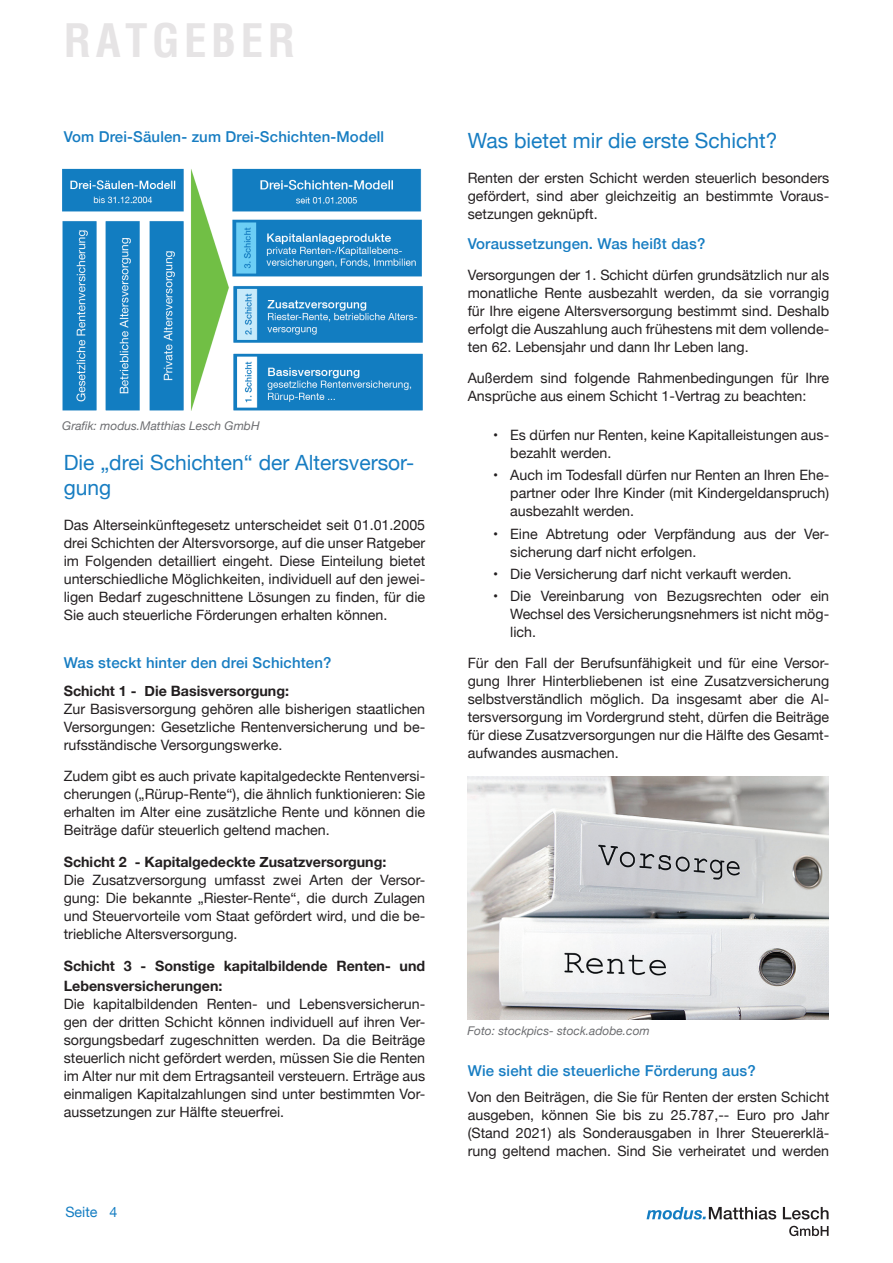
<style>
.page{position:relative;width:893px;height:1263px;background:#fff}
.page>*{position:absolute;margin:0;border:0;box-sizing:border-box;transform-origin:0 0}
.t1{font:700 condensed 45px "Helvetica";letter-spacing:.1em;color:#e6e4e5}
.t2{font:21px/25.2px "Helvetica Neue";color:#177dc2}
.t3{font:500 15px "Helvetica Neue";letter-spacing:.01em;color:#177dc2}
.t4{font:14.25px/18px "Helvetica Neue";color:#231f20;text-align:justify}
.t5{font:700 14.25px/19.5px "Helvetica Neue";color:#231f20}
.t6{font:14.25px "Helvetica Neue";color:#147dc2}
.t7{font:italic 12px "Helvetica Neue";color:#6c6d70}
</style>
<div class="page">
<svg style="left:789px;top:1226px;width:40px;height:10px"></svg>
<svg style="left:646px;top:1207px;width:182px;height:12px"></svg>
<img style="left:62px;top:168px;width:360px;height:242px">
<img style="left:467px;top:777px;width:362px;height:242px">
<h1 class="t1" style="left:64px;top:11px;width:233px">RATGEBER</h1>
<p class="t3" style="left:64px;top:125px;width:322px">Vom Drei-Säulen- zum Drei-Schichten-Modell</p>
<p class="t7" style="left:62px;top:417px;width:199px">Grafik: modus.Matthias Lesch GmbH</p>
<h2 class="t2" style="left:64px;top:451px;width:352px">Die „drei Schichten“ der Altersversor&shy;gung</h2>
<p class="t4" style="left:64px;top:517px;width:363px">Das Alterseinkünftegesetz unterscheidet seit 01.01.2005 drei Schichten der Altersvorsorge, auf die unser Ratgeber im Folgenden detailliert eingeht. Diese Einteilung bietet unterschiedliche Möglichkeiten, individuell auf den jewei&shy;ligen Bedarf zugeschnittene Lösungen zu finden, für die Sie auch steuerliche Förderungen erhalten können.</p>
<p class="t3" style="left:64px;top:651px;width:269px">Was steckt hinter den drei Schichten?</p>
<p class="t5" style="left:64px;top:682px;width:227px">Schicht 1 - Die Basisversorgung:</p>
<p class="t4" style="left:64px;top:701px;width:363px">Zur Basisversorgung gehören alle bisherigen staatlichen Versorgungen: Gesetzliche Rentenversicherung und be&shy;rufsständische Versorgungswerke.</p>
<p class="t4" style="left:64px;top:768px;width:363px">Zudem gibt es auch private kapitalgedeckte Rentenversi&shy;cherungen („Rürup-Rente“), die ähnlich funktionieren: Sie erhalten im Alter eine zusätzliche Rente und können die Beiträge dafür steuerlich geltend machen.</p>
<p class="t5" style="left:64px;top:853px;width:324px">Schicht 2 - Kapitalgedeckte Zusatzversorgung:</p>
<p class="t4" style="left:64px;top:872px;width:363px">Die Zusatzversorgung umfasst zwei Arten der Versor&shy;gung: Die bekannte „Riester-Rente“, die durch Zulagen und Steuervorteile vom Staat gefördert wird, und die be&shy;triebliche Altersversorgung.</p>
<p class="t5" style="left:64px;top:957px;width:363px">Schicht 3 - Sonstige kapitalbildende Renten- und<br>Lebensversicherungen:</p>
<p class="t4" style="left:64px;top:996px;width:363px">Die kapitalbildenden Renten- und Lebensversicherun&shy;gen der dritten Schicht können individuell auf ihren Ver&shy;sorgungsbedarf zugeschnitten werden. Da die Beiträge steuerlich nicht gefördert werden, müssen Sie die Renten im Alter nur mit dem Ertragsanteil versteuern. Erträge aus einmaligen Kapitalzahlungen sind unter bestimmten Vor&shy;aussetzungen zur Hälfte steuerfrei.</p>
<p class="t6" style="left:65px;top:1202px;width:54px">Seite 4</p>
<h2 class="t2" style="left:468px;top:129px;width:311px">Was bietet mir die erste Schicht?</h2>
<p class="t4" style="left:468px;top:169px;width:363px">Renten der ersten Schicht werden steuerlich besonders gefördert, sind aber gleichzeitig an bestimmte Voraus&shy;setzungen geknüpft.</p>
<p class="t3" style="left:468px;top:232px;width:239px">Voraussetzungen. Was heißt das?</p>
<p class="t4" style="left:468px;top:267px;width:363px">Versorgungen der 1. Schicht dürfen grundsätzlich nur als monatliche Rente ausbezahlt werden, da sie vorrangig für Ihre eigene Altersversorgung bestimmt sind. Deshalb erfolgt die Auszahlung auch frühestens mit dem vollende&shy;ten 62. Lebensjahr und dann Ihr Leben lang.</p>
<p class="t4" style="left:468px;top:370px;width:363px">Außerdem sind folgende Rahmenbedingungen für Ihre<br>Ansprüche aus einem Schicht 1-Vertrag zu beachten:</p>
<p class="t4" style="left:510px;top:427px;width:320px;text-indent:-17px">• Es dürfen nur Renten, keine Kapitalleistungen aus&shy;bezahlt werden.</p>
<p class="t4" style="left:510px;top:467px;width:320px;text-indent:-17px">• Auch im Todesfall dürfen nur Renten an Ihren Ehe&shy;partner oder Ihre Kinder (mit Kindergeldanspruch) ausbezahlt werden.</p>
<p class="t4" style="left:510px;top:525px;width:320px;text-indent:-17px">• Eine Abtretung oder Verpfändung aus der Ver&shy;sicherung darf nicht erfolgen.</p>
<p class="t4" style="left:493px;top:566px;width:300px">• Die Versicherung darf nicht verkauft werden.</p>
<p class="t4" style="left:510px;top:588px;width:320px;text-indent:-17px">• Die Vereinbarung von Bezugsrechten oder ein Wechsel des Versicherungsnehmers ist nicht mög&shy;lich.</p>
<p class="t4" style="left:468px;top:655px;width:363px">Für den Fall der Berufsunfähigkeit und für eine Versor&shy;gung Ihrer Hinterbliebenen ist eine Zusatzversicherung selbstverständlich möglich. Da insgesamt aber die Al&shy;tersversorgung im Vordergrund steht, dürfen die Beiträge für diese Zusatzversorgungen nur die Hälfte des Gesamt&shy;aufwandes ausmachen.</p>
<p class="t7" style="left:467px;top:1022px;width:184px">Foto: stockpics- stock.adobe.com</p>
<p class="t3" style="left:468px;top:1058px;width:289px">Wie sieht die steuerliche Förderung aus?</p>
<p class="t4" style="left:468px;top:1089px;width:363px">Von den Beiträgen, die Sie für Renten der ersten Schicht ausgeben, können Sie bis zu 25.787,-- Euro pro Jahr (Stand 2021) als Sonderausgaben in Ihrer Steuererklä&shy;rung geltend machen. Sind Sie verheiratet und werden</p>
</div>
